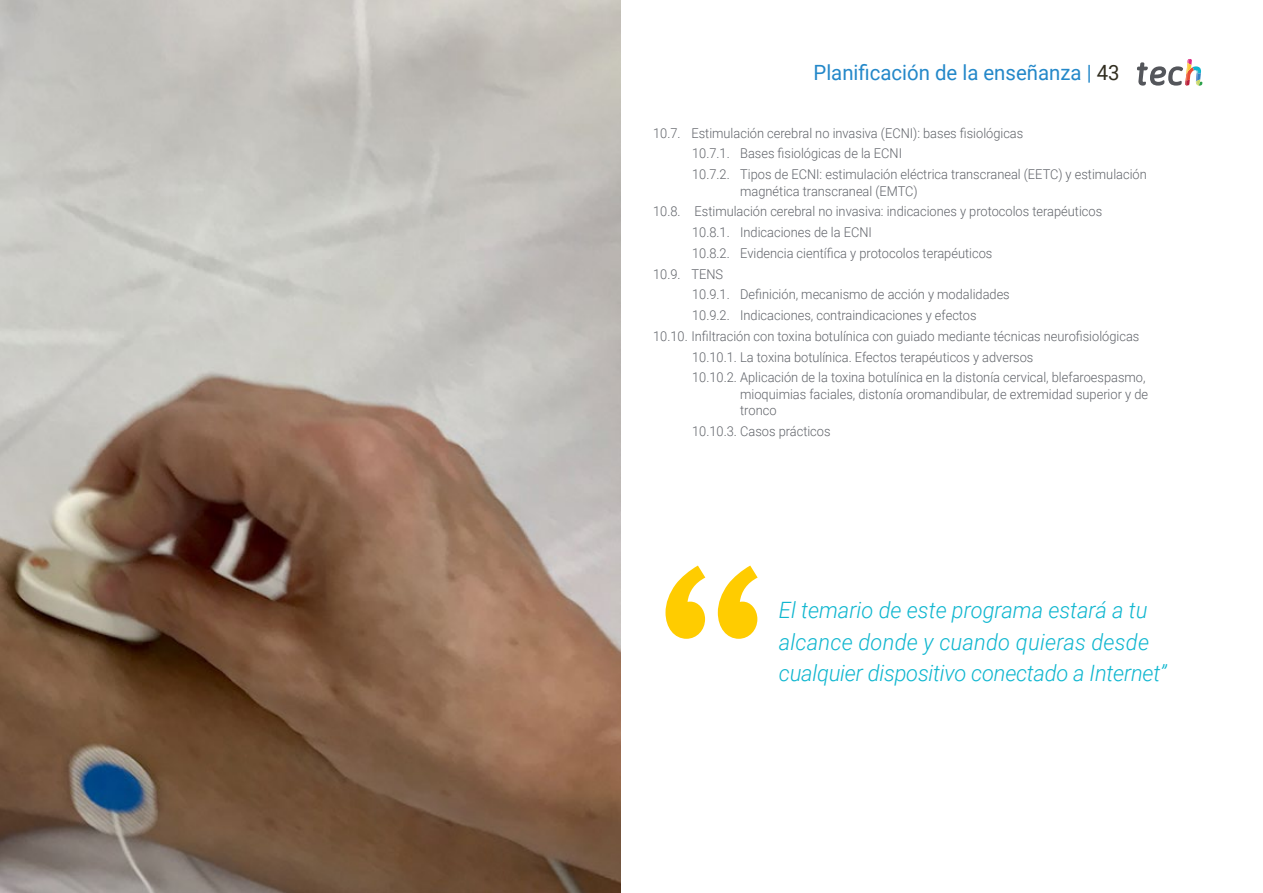
<style>
.page{position:relative;width:1263px;height:893px;background:#fff}
.page>*{position:absolute;margin:0;border:0;box-sizing:border-box;transform-origin:0 0}
.t1{font:italic 300 22.5px/31.5px "Roboto";color:#0fb6cf}
.t2{font:21px "Roboto";color:#2488c9}
.t3{font:300 13.5px/20.7px "Roboto";color:#61646a;scale:.95 1}
.s1{color:#312e20}
</style>
<div class="page">
<svg style="left:665px;top:566px;width:93px;height:73px"></svg>
<svg style="left:1137px;top:59px;width:65px;height:27px"></svg>
<img style="left:0;top:0;width:621px;height:893px">
<h2 class="t2" style="left:813px;top:57px;width:308px">Planificación de la enseñanza | <span class="s1">43</span></h2>
<p class="t3" style="left:692px;top:122px;width:480px;text-indent:-39px">10.7. Estimulación cerebral no invasiva (ECNI): bases fisiológicas<br>10.7.1. Bases fisiológicas de la ECNI<br>10.7.2. Tipos de ECNI: estimulación eléctrica transcraneal (EETC) y estimulación</p>
<p class="t3" style="left:740px;top:180px;width:188px">magnética transcraneal (EMTC)</p>
<p class="t3" style="left:653px;top:201px;width:474px">10.8. Estimulación cerebral no invasiva: indicaciones y protocolos terapéuticos</p>
<p class="t3" style="left:692px;top:222px;width:191px">10.8.1. Indicaciones de la ECNI</p>
<p class="t3" style="left:692px;top:242px;width:317px">10.8.2. Evidencia científica y protocolos terapéuticos</p>
<p class="t3" style="left:653px;top:263px;width:75px">10.9. TENS</p>
<p class="t3" style="left:692px;top:284px;width:336px">10.9.1. Definición, mecanismo de acción y modalidades</p>
<p class="t3" style="left:692px;top:305px;width:301px">10.9.2. Indicaciones, contraindicaciones y efectos</p>
<p class="t3" style="left:653px;top:325px;width:513px">10.10. Infiltración con toxina botulínica con guiado mediante técnicas neurofisiológicas</p>
<p class="t3" style="left:692px;top:346px;width:361px">10.10.1. La toxina botulínica. Efectos terapéuticos y adversos</p>
<p class="t3" style="left:692px;top:367px;width:479px">10.10.2. Aplicación de la toxina botulínica en la distonía cervical, blefaroespasmo,</p>
<p class="t3" style="left:740px;top:385px;width:431px;line-height:16.5px">mioquimias faciales, distonía oromandibular, de extremidad superior y de tronco</p>
<p class="t3" style="left:692px;top:421px;width:147px">10.10.3. Casos prácticos</p>
<h1 class="t1" style="left:779px;top:593px;width:389px">El temario de este programa estará a tu alcance donde y cuando quieras desde cualquier dispositivo conectado a Internet”</h1>
</div>
